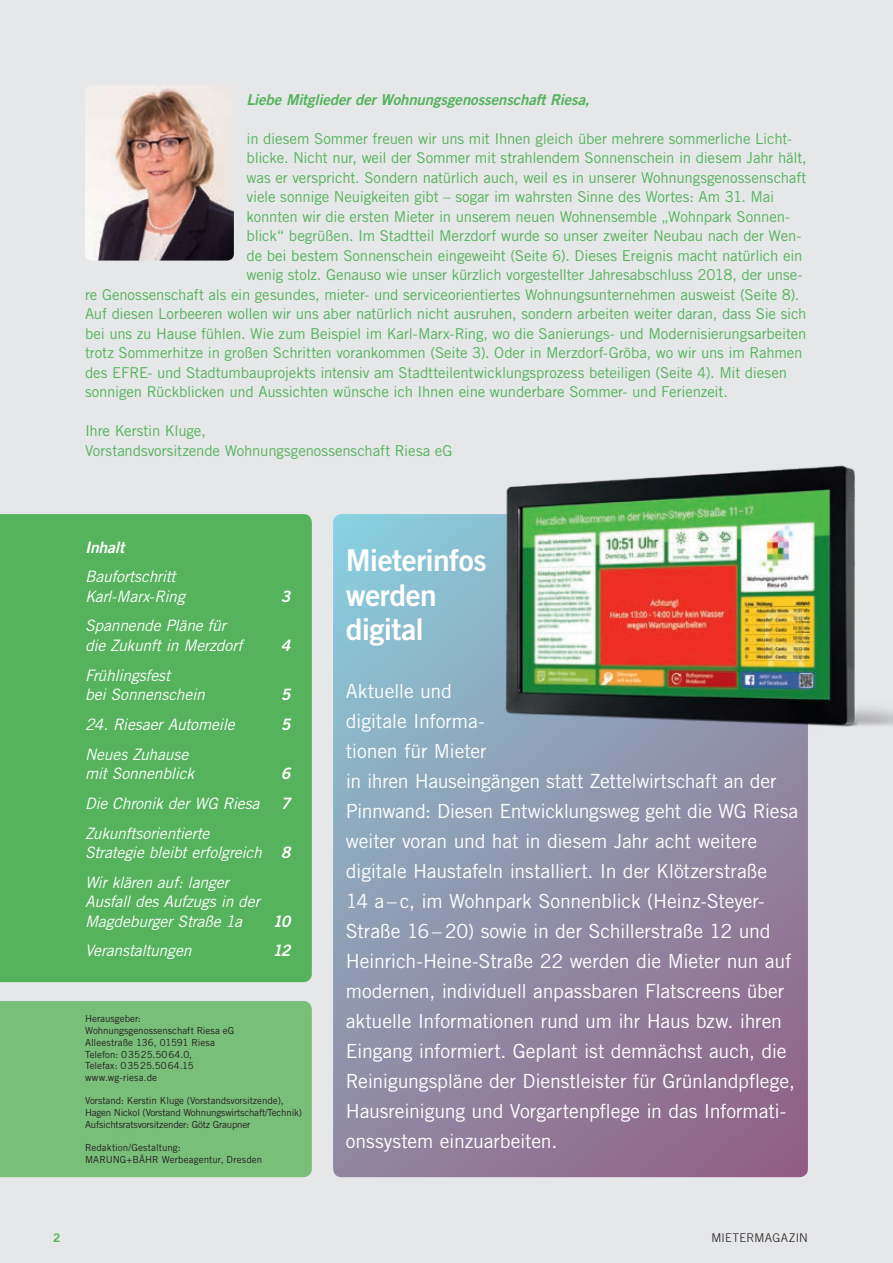
<style>
.page{position:relative;width:893px;height:1263px;background:#e6e7e9}
.page>*{position:absolute;margin:0;border:0;box-sizing:border-box;transform-origin:0 0}
.Subheadline{font:30px/34.5px "Trade Gothic LT Std Bd 2";letter-spacing:-.02em;color:#fff}
.Subheadline-2{font:19.5px/30px "Trade Gothic LT Std";letter-spacing:-.01em;color:#fff}
.Inhaltsverzeichnis{font:italic 15.75px/19.5px "Trade Gothic";letter-spacing:-.015em;color:#fff}
.Inhaltsverzeichnis-2{font:italic 15.75px "Trade Gothic Bold Two";letter-spacing:-.015em;color:#fff}
.Grußwort{font:15px "Trade Gothic LT Std";letter-spacing:-.01em;color:#54b35c}
.Grußwort-2{font:italic 15px "Trade Gothic Bold Two";letter-spacing:-.01em;color:#54b35c}
.t1{font:300 12px "Trade Gothic LT Std";letter-spacing:.025em;color:#231f20}
.t2{font:12px "Trade Gothic LT Std Bd 2";color:#54b35c}
.Fließtext{font:9.75px/11.7px "Trade Gothic LT Std";letter-spacing:-.005em;color:#231f20}
.Fließtext-2{font:9.75px "Trade Gothic LT Std";letter-spacing:.02em;color:#231f20}
.s1{font-family:"Trade Gothic Bold Two"}
</style>
<div class="page">
<div style="left:0;top:1001px;width:312px;height:176px;background:#79be79"></div>
<div style="left:0;top:514px;width:312px;height:469px;background:#54b35c"></div>
<svg style="left:333px;top:514px;width:475px;height:663px;background:#8f90aa"></svg>
<img style="left:85px;top:85px;width:149px;height:176px">
<img style="left:492px;top:465px;width:401px;height:272px">
<p class="Grußwort-2" style="left:247px;top:90px;width:344px">Liebe Mitglieder der Wohnungsgenossenschaft Riesa,</p>
<p class="Grußwort" style="left:247px;top:129px;width:547px">in diesem Sommer freuen wir uns mit Ihnen gleich über mehrere sommerliche Licht-</p>
<p class="Grußwort" style="left:247px;top:149px;width:561px">blicke. Nicht nur, weil der Sommer mit strahlendem Sonnenschein in diesem Jahr hält,</p>
<p class="Grußwort" style="left:247px;top:168px;width:561px">was er verspricht. Sondern natürlich auch, weil es in unserer Wohnungsgenossenschaft</p>
<p class="Grußwort" style="left:247px;top:188px;width:529px">viele sonnige Neuigkeiten gibt – sogar im wahrsten Sinne des Wortes: Am 31. Mai</p>
<p class="Grußwort" style="left:247px;top:207px;width:545px">konnten wir die ersten Mieter in unserem neuen Wohnensemble „Wohnpark Sonnen-</p>
<p class="Grußwort" style="left:247px;top:227px;width:556px">blick“ begrüßen. Im Stadtteil Merzdorf wurde so unser zweiter Neubau nach der Wen-</p>
<p class="Grußwort" style="left:247px;top:246px;width:557px">de bei bestem Sonnenschein eingeweiht (Seite 6). Dieses Ereignis macht natürlich ein</p>
<p class="Grußwort" style="left:247px;top:266px;width:557px">wenig stolz. Genauso wie unser kürzlich vorgestellter Jahresabschluss 2018, der unse-</p>
<p class="Grußwort" style="left:85px;top:285px;width:716px">re Genossenschaft als ein gesundes, mieter- und serviceorientiertes Wohnungsunternehmen ausweist (Seite 8).</p>
<p class="Grußwort" style="left:85px;top:305px;width:723px">Auf diesen Lorbeeren wollen wir uns aber natürlich nicht ausruhen, sondern arbeiten weiter daran, dass Sie sich</p>
<p class="Grußwort" style="left:85px;top:324px;width:723px">bei uns zu Hause fühlen. Wie zum Beispiel im Karl-Marx-Ring, wo die Sanierungs- und Modernisierungsarbeiten</p>
<p class="Grußwort" style="left:85px;top:344px;width:719px">trotz Sommerhitze in großen Schritten vorankommen (Seite 3). Oder in Merzdorf-Gröba, wo wir uns im Rahmen</p>
<p class="Grußwort" style="left:85px;top:363px;width:703px">des EFRE- und Stadtumbauprojekts intensiv am Stadtteilentwicklungsprozess beteiligen (Seite 4). Mit diesen</p>
<p class="Grußwort" style="left:85px;top:383px;width:644px">sonnigen Rückblicken und Aussichten wünsche ich Ihnen eine wunderbare Sommer- und Ferienzeit.</p>
<p class="Grußwort" style="left:85px;top:422px;width:122px">Ihre Kerstin Kluge,</p>
<p class="Grußwort" style="left:85px;top:441px;width:369px">Vorstandsvorsitzende Wohnungsgenossenschaft Riesa eG</p>
<p class="Inhaltsverzeichnis-2" style="left:85px;top:537px;width:41px">Inhalt</p>
<p class="Inhaltsverzeichnis" style="left:85px;top:567px;width:101px">Baufortschritt<br>Karl-Marx-Ring</p>
<p class="Inhaltsverzeichnis" style="left:85px;top:616px;width:159px">Spannende Pläne für die Zukunft in Merzdorf</p>
<p class="Inhaltsverzeichnis" style="left:85px;top:665px;width:121px">Frühlingsfest<br>bei Sonnenschein</p>
<p class="Inhaltsverzeichnis-2" style="left:281px;top:586px;width:11px">3</p>
<p class="Inhaltsverzeichnis-2" style="left:281px;top:636px;width:11px">4</p>
<p class="Inhaltsverzeichnis-2" style="left:281px;top:685px;width:11px">5</p>
<p class="Inhaltsverzeichnis" style="left:85px;top:714px;width:151px">24. Riesaer Automeile</p>
<p class="Inhaltsverzeichnis-2" style="left:281px;top:714px;width:11px">5</p>
<p class="Inhaltsverzeichnis" style="left:85px;top:744px;width:111px">Neues Zuhause mit Sonnenblick</p>
<p class="Inhaltsverzeichnis-2" style="left:281px;top:764px;width:11px">6</p>
<p class="Inhaltsverzeichnis" style="left:85px;top:793px;width:176px">Die Chronik der WG Riesa</p>
<p class="Inhaltsverzeichnis-2" style="left:281px;top:793px;width:11px">7</p>
<p class="Inhaltsverzeichnis" style="left:85px;top:823px;width:207px">Zukunftsorientierte<br>Strategie bleibt erfolgreich <span class="s1">8</span></p>
<p class="Inhaltsverzeichnis" style="left:85px;top:872px;width:176px">Wir klären auf: langer<br>Ausfall des Aufzugs in der<br>Magdeburger Straße 1a</p>
<p class="Inhaltsverzeichnis-2" style="left:272px;top:911px;width:20px">10</p>
<p class="Inhaltsverzeichnis" style="left:85px;top:941px;width:108px">Veranstaltungen</p>
<p class="Inhaltsverzeichnis-2" style="left:273px;top:941px;width:19px">12</p>
<p class="Fließtext" style="left:85px;top:1013px;width:57px">Herausgeber:</p>
<p class="Fließtext" style="left:85px;top:1025px;width:151px">Wohnungsgenossenschaft Riesa eG</p>
<p class="Fließtext" style="left:85px;top:1036px;width:132px">Alleestraße 136, 01591 Riesa</p>
<p class="Fließtext" style="left:85px;top:1048px;width:110px">Telefon: 03525.5064.0,<br>Telefax: 03525.5064.15</p>
<p class="Fließtext-2" style="left:85px;top:1071px;width:74px">www.wg-riesa.de</p>
<p class="Fließtext" style="left:85px;top:1095px;width:219px">Vorstand: Kerstin Kluge (Vorstandsvorsitzende),<br>Hagen Nickol (Vorstand Wohnungswirtschaft/Technik)<br>Aufsichtsratsvorsitzender: Götz Graupner</p>
<p class="Fließtext" style="left:85px;top:1142px;width:97px">Redaktion/Gestaltung:</p>
<p class="Fließtext" style="left:85px;top:1153px;width:179px">MARUNG+BÄHR Werbeagentur, Dresden</p>
<p class="Subheadline" style="left:346px;top:543px;width:142px">Mieterinfos werden digital</p>
<p class="Subheadline-2" style="left:346px;top:675px;width:454px">Aktuelle und<br>digitale Informa-<br>tionen für Mieter<br>in ihren Hauseingängen statt Zettelwirtschaft an der Pinnwand: Diesen Entwicklungsweg geht die WG Riesa weiter voran und hat in diesem Jahr acht weitere digitale Haustafeln installiert. In der Klötzerstraße<br>14 a – c, im Wohnpark Sonnenblick (Heinz-Steyer-Straße 16–20) sowie in der Schillerstraße 12 und Heinrich-Heine-Straße 22 werden die Mieter nun auf modernen, individuell anpassbaren Flatscreens über aktuelle Informationen rund um ihr Haus bzw. ihren Eingang informiert. Geplant ist demnächst auch, die Reinigungspläne der Dienstleister für Grünlandpflege, Hausreinigung und Vorgartenpflege in das Informati&shy;onssystem einzuarbeiten.</p>
<p class="t2" style="left:53px;top:1230px;width:9px">2</p>
<p class="t1" style="left:711px;top:1230px;width:98px">MIETERMAGAZIN</p>
</div>
